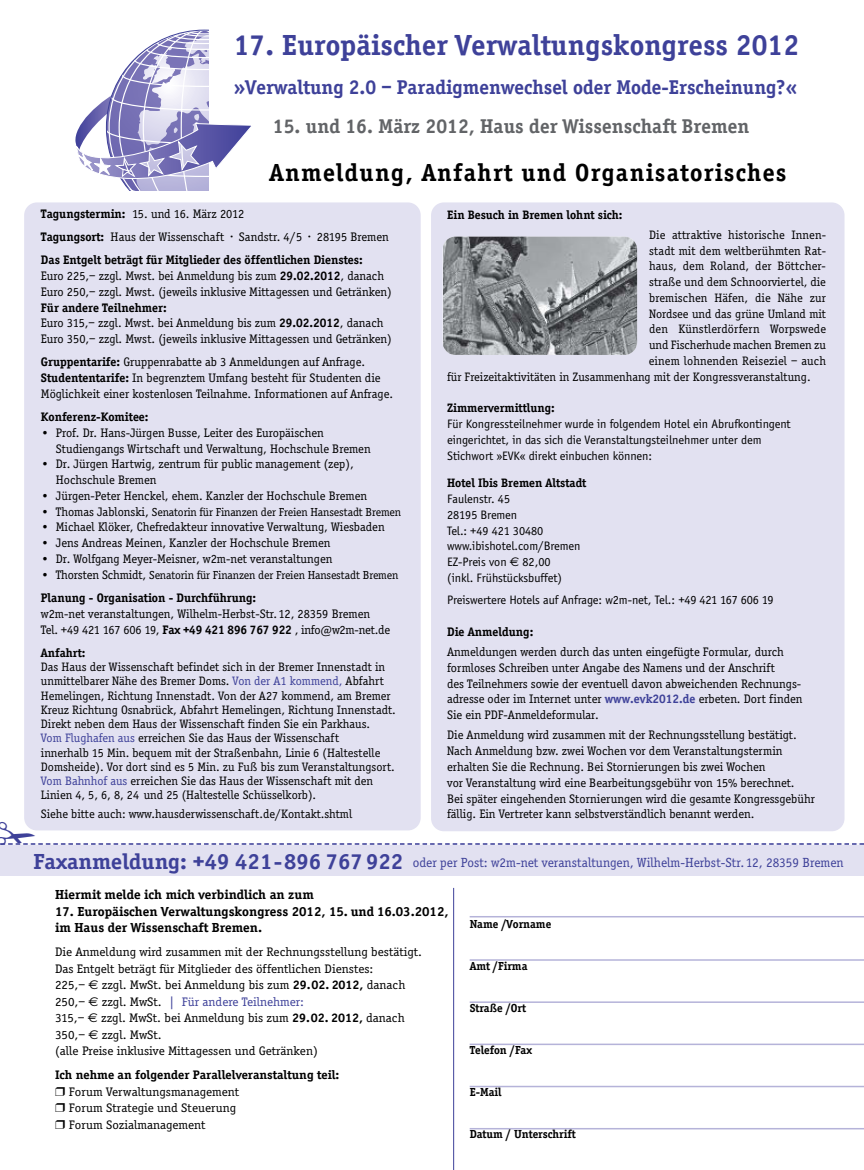
<style>
.page{position:relative;width:864px;height:1170px;background:#fff}
.page>*{position:absolute;margin:0;border:0;box-sizing:border-box;transform-origin:0 0}
.t1{font:700 30px "Officina Serif";letter-spacing:.005em;color:#3e4199}
.t2{font:700 25.5px "Officina Serif";letter-spacing:.05em;color:#000}
.t3{font:700 20.55px "Officina Serif";color:#3e4199}
.t4{font:700 20.55px "Officina Serif";letter-spacing:.005em;color:#626467}
.t5{font:13.65px "Officina Serif";color:#3e4199}
.t6{font:700 13.5px/16.5px "Officina Serif";color:#000;scale:1.05 1}
.t7{font:12.75px/15.8px "Officina Serif";color:#000}
.t8{font:12.75px/16.5px "Officina Serif";color:#000;scale:1.05 1}
.t9{font:700 12.75px/23.2px "Officina Serif";color:#000}
.t10{font:12.6px/14.2px "Officina Serif";color:#000}
.t11{font:12.6px/15.8px "Officina Sans";color:#000}
.t12{font:700 12.6px "Officina Serif";color:#000}
.t13{font:12px "Officina Serif";letter-spacing:-.01em;color:#000}
.t14{font:700 12px "Officina Serif";color:#000}
.s1{font-weight:400}
.s2{font-weight:700}
.s3{font-size:12.75px}
.s4{color:#3e4199}
.s5{font-family:"Euro Sans"}
.s6{font-family:"Officina Serif";font-size:12.75px}
.s7{font-weight:700;color:#3e4199}
.s8{font-weight:700;font-size:22.5px}
</style>
<div class="page">
<div style="left:24px;top:202px;width:396px;height:628px;background:#e2e1f1;border-radius:13px"></div>
<div style="left:431px;top:202px;width:413px;height:629px;background:#e2e1f1;border-radius:13px"></div>
<div style="left:0;top:843px;width:863px;height:33px;background:#e2e1f1"></div>
<svg style="left:75px;top:29px;width:176px;height:162px"></svg>
<hr style="left:469px;top:915px;width:394px;height:2px;background:#b5b3d9">
<hr style="left:469px;top:959px;width:394px;height:1px;background:#b5b3d9">
<hr style="left:469px;top:1001px;width:394px;height:1px;background:#b5b3d9">
<hr style="left:469px;top:1043px;width:394px;height:1px;background:#b5b3d9">
<hr style="left:469px;top:1085px;width:394px;height:2px;background:#b5b3d9">
<hr style="left:469px;top:1127px;width:394px;height:2px;background:#b5b3d9">
<img style="left:443px;top:236px;width:193px;height:119px;border-radius:13px">
<hr style="left:453px;top:887px;width:1px;height:282px;background:#3e4199">
<svg style="left:0;top:822px;width:863px;height:23px"></svg>
<h1 class="t1" style="left:234px;top:27px;width:566px">17. Europäischer Verwaltungskongress 2012</h1>
<h3 class="t3" style="left:234px;top:75px;width:565px">»Verwaltung 2.0 – Paradigmenwechsel oder Mode-Erscheinung?«</h3>
<h3 class="t4" style="left:273px;top:114px;width:478px">15. und 16. März 2012, Haus der Wissenschaft Bremen</h3>
<h2 class="t2" style="left:269px;top:157px;width:518px">Anmeldung, Anfahrt und Organisatorisches</h2>
<p class="t9" style="left:41px;top:202px;width:349px">Tagungstermin: <span class="s1">15. und 16. März 2012<br></span>Tagungsort: <span class="s1">Haus der Wissenschaft · Sandstr. 4/5 · 28195 Bremen<br></span>Das Entgelt beträgt für Mitglieder des öffentlichen Dienstes:</p>
<p class="t7" style="left:41px;top:268px;width:352px">Euro 225,– zzgl. Mwst. bei Anmeldung bis zum <span class="s2">29.02.2012</span>, danach<br>Euro 250,– zzgl. Mwst. (jeweils inklusive Mittagessen und Getränken)</p>
<p class="t7" style="left:41px;top:299px;width:352px"><span class="s2">Für andere Teilnehmer:<br></span>Euro 315,– zzgl. Mwst. bei Anmeldung bis zum <span class="s2">29.02.2012</span>, danach<br>Euro 350,– zzgl. Mwst. (jeweils inklusive Mittagessen und Getränken)</p>
<p class="t7" style="left:41px;top:354px;width:353px"><span class="s2">Gruppentarife:</span> Gruppenrabatte ab 3 Anmeldungen auf Anfrage.<br><span class="s2">Studententarife:</span> In begrenztem Umfang besteht für Studenten die<br>Möglichkeit einer kostenlosen Teilnahme. Informationen auf Anfrage.</p>
<p class="t9" style="left:41px;top:405px;width:109px">Konferenz-Komitee:</p>
<p class="t7" style="left:56px;top:424px;width:316px;text-indent:-15px">• Prof. Dr. Hans-Jürgen Busse, Leiter des Europäischen<br>Studiengangs Wirtschaft und Verwaltung, Hochschule Bremen</p>
<p class="t7" style="left:56px;top:456px;width:299px;text-indent:-15px">• Dr. Jürgen Hartwig, zentrum für public management (zep),<br>Hochschule Bremen</p>
<p class="t7" style="left:41px;top:487px;width:327px">• Jürgen-Peter Henckel, ehem. Kanzler der Hochschule Bremen</p>
<p class="t13" style="left:41px;top:504px;width:361px"><span class="s3">• Thomas Jablonski,</span> Senatorin für Finanzen der Freien Hansestadt Bremen</p>
<p class="t7" style="left:41px;top:519px;width:345px">• Michael Klöker, Chefredakteur innovative Verwaltung, Wiesbaden</p>
<p class="t7" style="left:41px;top:535px;width:291px">• Jens Andreas Meinen, Kanzler der Hochschule Bremen</p>
<p class="t7" style="left:41px;top:550px;width:293px">• Dr. Wolfgang Meyer-Meisner, w2m-net veranstaltungen</p>
<p class="t13" style="left:41px;top:567px;width:359px"><span class="s3">• Thorsten Schmidt,</span> Senatorin für Finanzen der Freien Hansestadt Bremen</p>
<p class="t9" style="left:41px;top:586px;width:217px">Planung - Organisation - Durchführung:</p>
<p class="t7" style="left:41px;top:605px;width:350px">w2m-net veranstaltungen, Wilhelm-Herbst-Str.12, 28359 Bremen<br>Tel. +49 421 167 606 19, <span class="s2">Fax +49 421 896 767 922</span> , info@w2m-net.de</p>
<p class="t12" style="left:41px;top:645px;width:46px">Anfahrt:</p>
<p class="t10" style="left:41px;top:659px;width:356px">Das Haus der Wissenschaft befindet sich in der Bremer Innenstadt in unmittel barer Nähe des Bremer Doms. <span class="s4">Von der A1 kommend,</span> Abfahrt Hemelingen, Richtung Innenstadt. Von der A27 kommend, am Bremer Kreuz Richtung Osnabrück, Abfahrt Hemelingen, Richtung Innenstadt.<br>Direkt neben dem Haus der Wissenschaft finden Sie ein Parkhaus.<br><span class="s4">Vom Flughafen aus</span> erreichen Sie das Haus der Wissenschaft<br>innerhalb 15 Min. bequem mit der Straßenbahn, Linie 6 (Haltestelle Domsheide). Vor dort sind es 5 Min. zu Fuß bis zum Veranstaltungsort.<br><span class="s4">Vom Bahnhof aus</span> erreichen Sie das Haus der Wissenschaft mit den Linien 4, 5, 6, 8, 24 und 25 (Haltestelle Schüsselkorb).</p>
<p class="t10" style="left:41px;top:806px;width:312px">Siehe bitte auch: www.hausderwissenschaft.de/Kontakt.shtml</p>
<p class="t12" style="left:447px;top:207px;width:177px">Ein Besuch in Bremen lohnt sich:</p>
<p class="t10" style="left:648px;top:227px;width:178px">Die attraktive historische Innen-</p>
<p class="t10" style="left:648px;top:243px;width:178px">stadt mit dem weltberühmten Rat-</p>
<p class="t10" style="left:648px;top:259px;width:178px">haus, dem Roland, der Böttcher-</p>
<p class="t10" style="left:648px;top:275px;width:178px">straße und dem Schnoorviertel, die</p>
<p class="t10" style="left:648px;top:290px;width:178px">bremischen Häfen, die Nähe zur</p>
<p class="t10" style="left:648px;top:306px;width:178px">Nordsee und das grüne Umland mit</p>
<p class="t10" style="left:648px;top:322px;width:178px">den Künstler dörfern Worpswede</p>
<p class="t10" style="left:648px;top:338px;width:178px">und Fischerhude machen Bremen zu</p>
<p class="t10" style="left:648px;top:353px;width:179px">einem lohnenden Reiseziel – auch</p>
<p class="t10" style="left:447px;top:369px;width:365px">für Freizeitaktivitäten in Zusammenhang mit der Kongressveranstaltung.</p>
<p class="t12" style="left:447px;top:400px;width:109px">Zimmervermittlung:</p>
<p class="t11" style="left:447px;top:416px;width:345px">Für Kongressteilnehmer wurde in folgendem Hotel ein Abrufkontingent eingerichtet, in das sich die Veranstaltungsteilnehmer unter dem<br>Stichwort »EVK« direkt einbuchen können:</p>
<p class="t12" style="left:447px;top:475px;width:141px">Hotel Ibis Bremen Altstadt</p>
<p class="t11" style="left:447px;top:491px;width:135px">Faulenstr. 45<br>28195 Bremen<br>Tel.: +49 421 30480 www.ibishotel.com/Bremen<br>EZ-Preis von <span class="s5">€</span> 82,00<br>(inkl. Frühstücksbuffet)</p>
<p class="t11" style="left:447px;top:591px;width:328px">Preiswertere Hotels auf Anfrage: w2m-net, Tel.: <span class="s6">+49 421 167 606 19</span></p>
<p class="t9" style="left:447px;top:620px;width:88px">Die Anmeldung:</p>
<p class="t7" style="left:447px;top:643px;width:356px">Anmeldungen werden durch das unten eingefügte Formular, durch form loses Schreiben unter Angabe des Namens und der Anschrift<br>des Teilnehmers sowie der eventuell davon abweichenden Rechnungs - adresse oder im Internet unter <span class="s7">www.evk2012.de</span> erbeten. Dort finden Sie ein PDF-Anmeldeformular.</p>
<p class="t7" style="left:447px;top:727px;width:369px">Die Anmeldung wird zusammen mit der Rech nungsstellung bestätigt.<br>Nach Anmeldung bzw. zwei Wochen vor dem Veranstaltungstermin erhalten Sie die Rechnung. Bei Stornierungen bis zwei Wochen<br>vor Veranstaltung wird eine Bearbeitungsgebühr von 15% berechnet.<br>Bei später eingehenden Stornierungen wird die gesamte Kongress gebühr fällig. Ein Vertreter kann selbstverständlich benannt werden.</p>
<p class="t5" style="left:33px;top:854px;width:811px"><span class="s8">Faxanmeldung: +49 421-896 767 922</span> oder per Post: w2m-net veranstaltungen, Wilhelm-Herbst-Str.12, 28359 Bremen</p>
<p class="t6" style="left:55px;top:886px;width:248px">Hiermit melde ich mich verbindlich an zum</p>
<p class="t6" style="left:55px;top:902px;width:376px">17. Europäischen Verwaltungskongress 2012, 15. und 16.03.2012, im Haus der Wissenschaft Bremen.</p>
<p class="t8" style="left:55px;top:943px;width:351px">Die Anmeldung wird zusammen mit der Rechnungsstellung bestätigt.<br>Das Entgelt beträgt für Mitglieder des öffentlichen Dienstes:<br>225,– <span class="s5">€</span> zzgl. MwSt. bei Anmeldung bis zum <span class="s2">29.02. 2012,</span> danach 250,– <span class="s5">€</span> zzgl. MwSt. <span class="s4">| Für andere Teilnehmer:<br></span>315,– <span class="s5">€</span> zzgl. MwSt. bei Anmeldung bis zum <span class="s2">29.02. 2012,</span> danach 350,– <span class="s5">€</span> zzgl. MwSt.<br>(alle Preise inklusive Mittagessen und Getränken)</p>
<p class="t8" style="left:55px;top:1066px;width:272px"><span class="s2">Ich nehme an folgender Parallelveranstaltung teil: </span>❒ Forum Verwaltungsmanagement<br>❒ Forum Strategie und Steuerung<br>❒ Forum Sozialmanagement</p>
<p class="t14" style="left:469px;top:916px;width:83px">Name /Vorname</p>
<p class="t14" style="left:469px;top:958px;width:59px">Amt /Firma</p>
<p class="t14" style="left:469px;top:1000px;width:58px">Straße /Ort</p>
<p class="t14" style="left:469px;top:1042px;width:64px">Telefon /Fax</p>
<p class="t14" style="left:469px;top:1084px;width:33px">E-Mail</p>
<p class="t14" style="left:469px;top:1127px;width:107px">Datum / Unterschrift</p>
</div>
